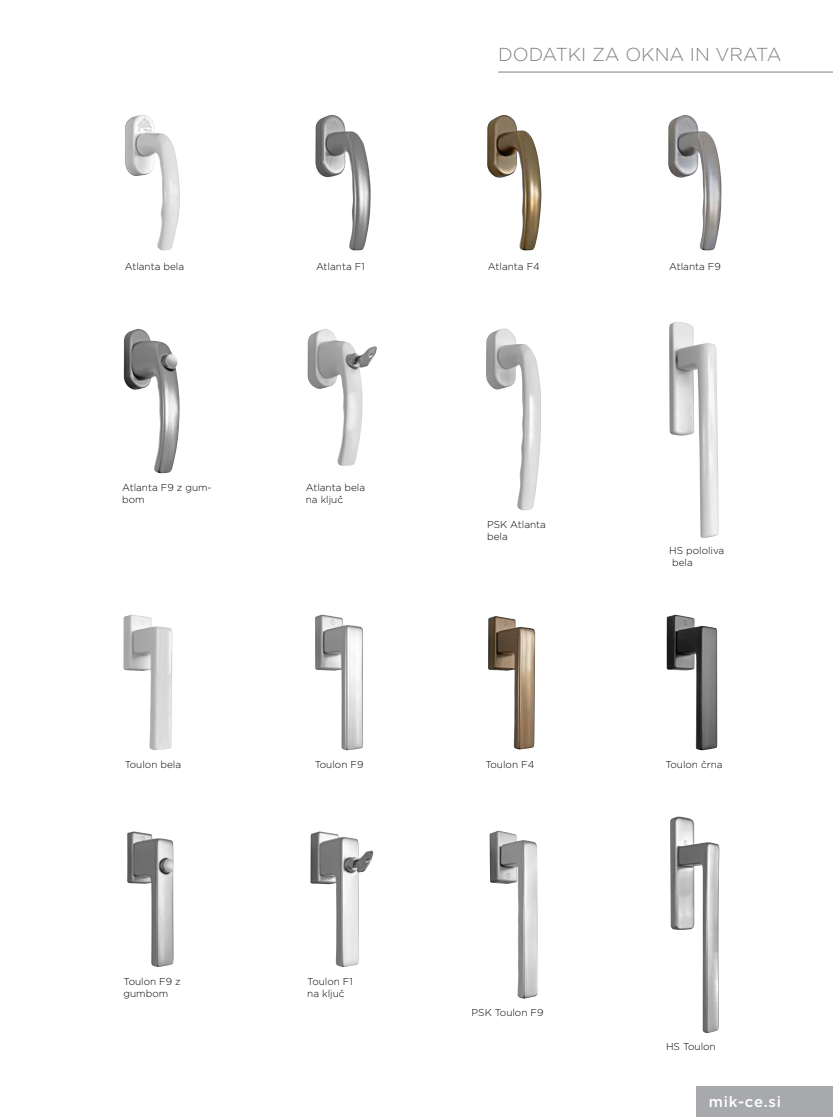
<style>
.page{position:relative;width:833px;height:1117px;background:#fff}
.page>*{position:absolute;margin:0;border:0;box-sizing:border-box;transform-origin:0 0}
.t1{font:300 18.75px "Gotham";color:#808285}
.t2{font:500 15px "Gotham";letter-spacing:.05em;color:#fff}
.t3{font:300 10px/12px "Gotham";color:#000}
</style>
<div class="page">
<div style="left:695px;top:1085px;width:138px;height:31px;background:#a7a9ac"></div>
<hr style="left:498px;top:72px;width:335px;height:1px;background:#808285">
<img style="left:125px;top:115px;width:55px;height:136px">
<img style="left:123px;top:614px;width:49px;height:136px">
<img style="left:315px;top:614px;width:48px;height:136px">
<img style="left:488px;top:616px;width:47px;height:133px">
<img style="left:666px;top:614px;width:51px;height:136px">
<img style="left:127px;top:831px;width:47px;height:135px">
<img style="left:310px;top:831px;width:63px;height:135px">
<img style="left:489px;top:830px;width:49px;height:168px">
<img style="left:670px;top:816px;width:49px;height:216px">
<img style="left:315px;top:115px;width:56px;height:135px">
<img style="left:487px;top:115px;width:54px;height:136px">
<img style="left:668px;top:115px;width:53px;height:135px">
<img style="left:123px;top:329px;width:57px;height:144px">
<img style="left:307px;top:329px;width:70px;height:137px">
<img style="left:486px;top:328px;width:55px;height:182px">
<img style="left:669px;top:322px;width:50px;height:215px">
<p class="t3" style="left:125px;top:260px;width:61px">Atlanta bela</p>
<h1 class="t1" style="left:498px;top:43px;width:285px">DODATKI ZA OKNA IN VRATA</h1>
<p class="t3" style="left:316px;top:260px;width:50px">Atlanta F1</p>
<p class="t3" style="left:488px;top:260px;width:53px">Atlanta F4</p>
<p class="t3" style="left:669px;top:260px;width:53px">Atlanta F9</p>
<p class="t3" style="left:122px;top:481px;width:91px">Atlanta F9 z gum&shy;bom</p>
<p class="t3" style="left:306px;top:481px;width:61px">Atlanta bela na ključ</p>
<p class="t3" style="left:487px;top:518px;width:60px">PSK Atlanta bela</p>
<p class="t3" style="left:672px;top:543px;width:54px;text-indent:-3px">HS pololiva bela</p>
<p class="t3" style="left:125px;top:757px;width:58px">Toulon bela</p>
<p class="t3" style="left:315px;top:757px;width:50px">Toulon F9</p>
<p class="t3" style="left:485px;top:757px;width:50px">Toulon F4</p>
<p class="t3" style="left:665px;top:757px;width:59px">Toulon črna</p>
<p class="t3" style="left:124px;top:974px;width:59px">Toulon F9 z gumbom</p>
<p class="t3" style="left:307px;top:974px;width:47px">Toulon F1 na ključ</p>
<p class="t3" style="left:471px;top:1006px;width:73px">PSK Toulon F9</p>
<p class="t3" style="left:666px;top:1039px;width:51px">HS Toulon</p>
<h2 class="t2" style="left:709px;top:1091px;width:74px">mik-ce.si</h2>
</div>
